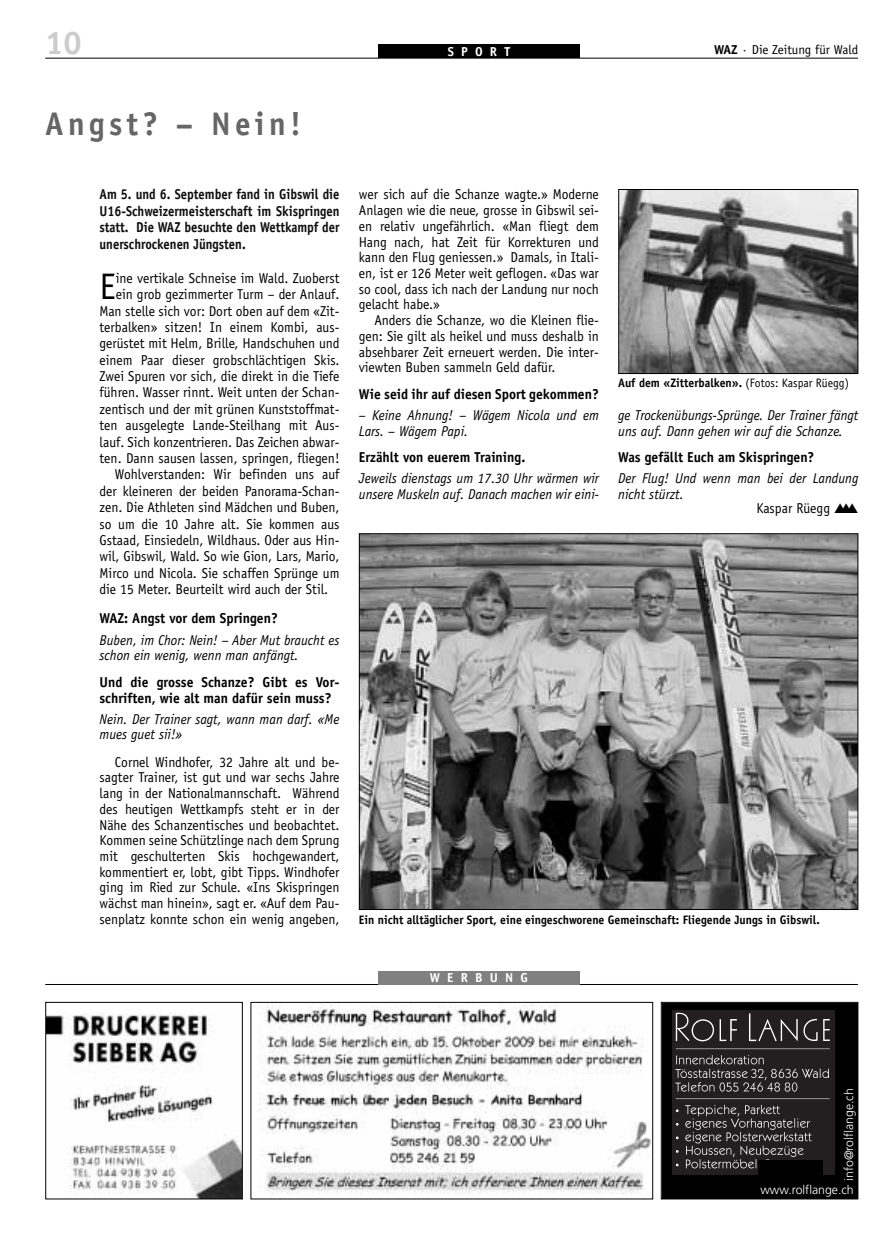
<style>
.page{position:relative;width:893px;height:1253px;background:#fff}
.page>*{position:absolute;margin:0;border:0;box-sizing:border-box;transform-origin:0 0}
.t1{font:36.9px "Officina Sans";color:#000;scale:.95 1}
.t2{font:700 32.7px "Officina Sans";letter-spacing:.14em;color:#666;scale:.95 1}
.t3{font:700 32.7px "Officina Sans";color:#ccc}
.t4{font:14.4px/15.8px "Officina Sans";color:#000;text-align:justify;scale:.95 1}
.t5{font:italic 14.4px/15.8px "Officina Sans";color:#000;scale:.95 1}
.t6{font:700 14.4px/15.8px "Officina Sans";color:#000;scale:.95 1}
.t7{font:700 14.4px/16.4px "Officina Sans";color:#0d0d0d;text-align:justify;scale:.88 1}
.t8{font:12.9px "Officina Sans";color:#000}
.t9{font:700 12.9px "Officina Sans";letter-spacing:.555em;color:#fff}
.t10{font:700 12.3px "Officina Sans";color:#000;scale:.95 1}
.t11{font:300 12.3px "Frutiger";color:#fff}
.s1{font-weight:700}
.s2{font-weight:400;font-size:12.15px}
</style>
<div class="page">
<hr style="left:45px;top:58px;width:813px;height:1px;background:#000">
<div style="left:378px;top:44px;width:201px;height:14px;background:#000"></div>
<img style="left:620px;top:191px;width:236px;height:181px">
<div style="left:618px;top:189px;width:240px;height:185px;border:1px solid #000"></div>
<hr style="left:45px;top:984px;width:813px;height:1px;background:#000">
<div style="left:378px;top:970px;width:201px;height:14px;background:#808080"></div>
<img style="left:361px;top:535px;width:495px;height:373px">
<img style="left:258px;top:1004px;width:393px;height:190px">
<div style="left:250px;top:1002px;width:403px;height:197px;border:1px solid #000"></div>
<img style="left:47px;top:1013px;width:194px;height:184px">
<div style="left:45px;top:1002px;width:198px;height:197px;border:1px solid #000"></div>
<div style="left:661px;top:1002px;width:196px;height:196px;background:#000"></div>
<div style="left:661px;top:1002px;width:197px;height:197px;border:1px solid #000"></div>
<div style="left:672px;top:1010px;width:162px;height:164px;background:#231f20"></div>
<svg style="left:803px;top:1018px;width:14px;height:23px"></svg>
<svg style="left:823px;top:1019px;width:6px;height:22px"></svg>
<svg style="left:675px;top:1012px;width:61px;height:29px"></svg>
<svg style="left:749px;top:1013px;width:48px;height:28px"></svg>
<svg style="left:675px;top:1048px;width:154px;height:1px"></svg>
<svg style="left:675px;top:1055px;width:154px;height:36px"></svg>
<svg style="left:675px;top:1098px;width:154px;height:71px"></svg>
<div style="left:758px;top:1159px;width:65px;height:15px;background:#000"></div>
<h2 class="t3" style="left:45px;top:30px;width:38px">10</h2>
<p class="t9" style="left:447px;top:46px;width:64px">SPORT</p>
<p class="t8" style="left:714px;top:45px;width:146px"><span class="s1">WAZ</span> · Die Zeitung für Wald</p>
<h2 class="t2" style="left:45px;top:112px;width:271px">Angst? – Nein!</h2>
<p class="t7" style="left:99px;top:188px;width:274px">Am 5. und 6. September fand in Gibswil die U16-Schweizermeisterschaft im Skispringen statt. Die WAZ besuchte den Wettkampf der unerschrockenen Jüngsten.</p>
<h1 class="t1" style="left:99px;top:272px;width:19px">E</h1>
<p class="t4" style="left:116px;top:271px;width:237px">ine vertikale Schneise im Wald. Zuoberst</p>
<p class="t4" style="left:116px;top:287px;width:237px">ein grob gezimmerter Turm – der Anlauf.</p>
<p class="t4" style="left:99px;top:304px;width:254px">Man stelle sich vor: Dort oben auf dem «Zit-</p>
<p class="t4" style="left:99px;top:320px;width:254px">terbalken» sitzen! In einem Kombi, aus-</p>
<p class="t4" style="left:99px;top:337px;width:254px">gerüstet mit Helm, Brille, Handschuhen und</p>
<p class="t4" style="left:99px;top:353px;width:254px">einem Paar dieser grobschlächtigen Skis.</p>
<p class="t4" style="left:99px;top:369px;width:254px">Zwei Spuren vor sich, die direkt in die Tiefe</p>
<p class="t4" style="left:99px;top:386px;width:254px">führen. Wasser rinnt. Weit unten der Schan-</p>
<p class="t4" style="left:99px;top:402px;width:254px">zentisch und der mit grünen Kunststoffmat-</p>
<p class="t4" style="left:99px;top:419px;width:254px">ten ausgelegte Lande-Steilhang mit Aus-</p>
<p class="t4" style="left:99px;top:435px;width:254px">lauf. Sich konzentrieren. Das Zeichen abwar-</p>
<p class="t4" style="left:99px;top:451px;width:254px">ten. Dann sausen lassen, springen, fliegen!</p>
<p class="t4" style="left:115px;top:468px;width:238px">Wohlverstanden: Wir befinden uns auf</p>
<p class="t4" style="left:99px;top:484px;width:254px">der kleineren der beiden Panorama-Schan-</p>
<p class="t4" style="left:99px;top:500px;width:254px">zen. Die Athleten sind Mädchen und Buben,</p>
<p class="t4" style="left:99px;top:517px;width:254px">so um die 10 Jahre alt. Sie kommen aus</p>
<p class="t4" style="left:99px;top:533px;width:254px">Gstaad, Einsiedeln, Wildhaus. Oder aus Hin-</p>
<p class="t4" style="left:99px;top:550px;width:254px">wil, Gibswil, Wald. So wie Gion, Lars, Mario,</p>
<p class="t4" style="left:99px;top:566px;width:254px">Mirco und Nicola. Sie schaffen Sprünge um</p>
<p class="t4" style="left:99px;top:582px;width:242px">die 15 Meter. Beurteilt wird auch der Stil.</p>
<p class="t6" style="left:99px;top:612px;width:189px">WAZ: Angst vor dem Springen?</p>
<p class="t5" style="left:99px;top:633px;width:254px">Buben, im Chor: Nein! – Aber Mut braucht es schon ein wenig, wenn man anfängt.</p>
<p class="t6" style="left:99px;top:675px;width:254px">Und die grosse Schanze? Gibt es Vor&shy;schriften, wie alt man dafür sein muss?</p>
<p class="t5" style="left:99px;top:712px;width:254px">Nein. Der Trainer sagt, wann man darf. «Me mues guet sii!»</p>
<p class="t4" style="left:99px;top:755px;width:254px;text-indent:15px">Cornel Windhofer, 32 Jahre alt und be&shy;sagter Trainer, ist gut und war sechs Jahre lang in der Nationalmannschaft. Während des heutigen Wettkampfs steht er in der Nähe des Schanzentisches und beobachtet.<br>Kommen seine Schützlinge nach dem Sprung mit geschulterten Skis hochgewandert, kommentiert er, lobt, gibt Tipps. Windhofer ging im Ried zur Schule. «Ins Skispringen wächst man hinein», sagt er. «Auf dem Pau&shy;senplatz konnte schon ein wenig angeben,</p>
<p class="t4" style="left:359px;top:188px;width:254px">wer sich auf die Schanze wagte.» Moderne Anlagen wie die neue, grosse in Gibswil sei&shy;en relativ ungefährlich. «Man fliegt dem Hang nach, hat Zeit für Korrekturen und kann den Flug geniessen.» Damals, in Itali&shy;en, ist er 126 Meter weit geflogen. «Das war so cool, dass ich nach der Landung nur noch gelacht habe.»</p>
<p class="t4" style="left:359px;top:313px;width:254px;text-indent:15px">Anders die Schanze, wo die Kleinen flie&shy;gen: Sie gilt als heikel und muss deshalb in absehbarer Zeit erneuert werden. Die inter&shy;viewten Buben sammeln Geld dafür.</p>
<p class="t6" style="left:359px;top:387px;width:254px">Wie seid ihr auf diesen Sport gekommen?</p>
<p class="t5" style="left:359px;top:408px;width:254px">– Keine Ahnung! – Wägem Nicola und em<br>Lars. – Wägem Papi.</p>
<p class="t6" style="left:359px;top:451px;width:177px">Erzählt von euerem Training.</p>
<p class="t5" style="left:359px;top:472px;width:254px">Jeweils dienstags um 17.30 Uhr wärmen wir unsere Muskeln auf. Danach machen wir eini-</p>
<p class="t10" style="left:618px;top:378px;width:244px">Auf dem «Zitterbalken». <span class="s2">(Fotos: Kaspar Rüegg)</span></p>
<p class="t5" style="left:618px;top:408px;width:254px">ge Trockenübungs-Sprünge. Der Trainer fängt uns auf. Dann gehen wir auf die Schanze.</p>
<p class="t6" style="left:618px;top:451px;width:208px">Was gefällt Euch am Skispringen?</p>
<p class="t5" style="left:618px;top:472px;width:254px">Der Flug! Und wenn man bei der Landung nicht stürzt.</p>
<p class="t4" style="left:756px;top:501px;width:109px">Kaspar Rüegg ▲▲▲</p>
<p class="t10" style="left:359px;top:915px;width:486px">Ein nicht alltäglicher Sport, eine eingeschworene Gemeinschaft: Fliegende Jungs in Gibswil.</p>
<p class="t9" style="left:430px;top:972px;width:100px">WERBUNG</p>
<p class="t11" style="left:843px;top:1180px;width:94px;rotate:-90deg">info@rolflange.ch</p>
<p class="t11" style="left:760px;top:1184px;width:95px">www.rolflange.ch</p>
</div>
